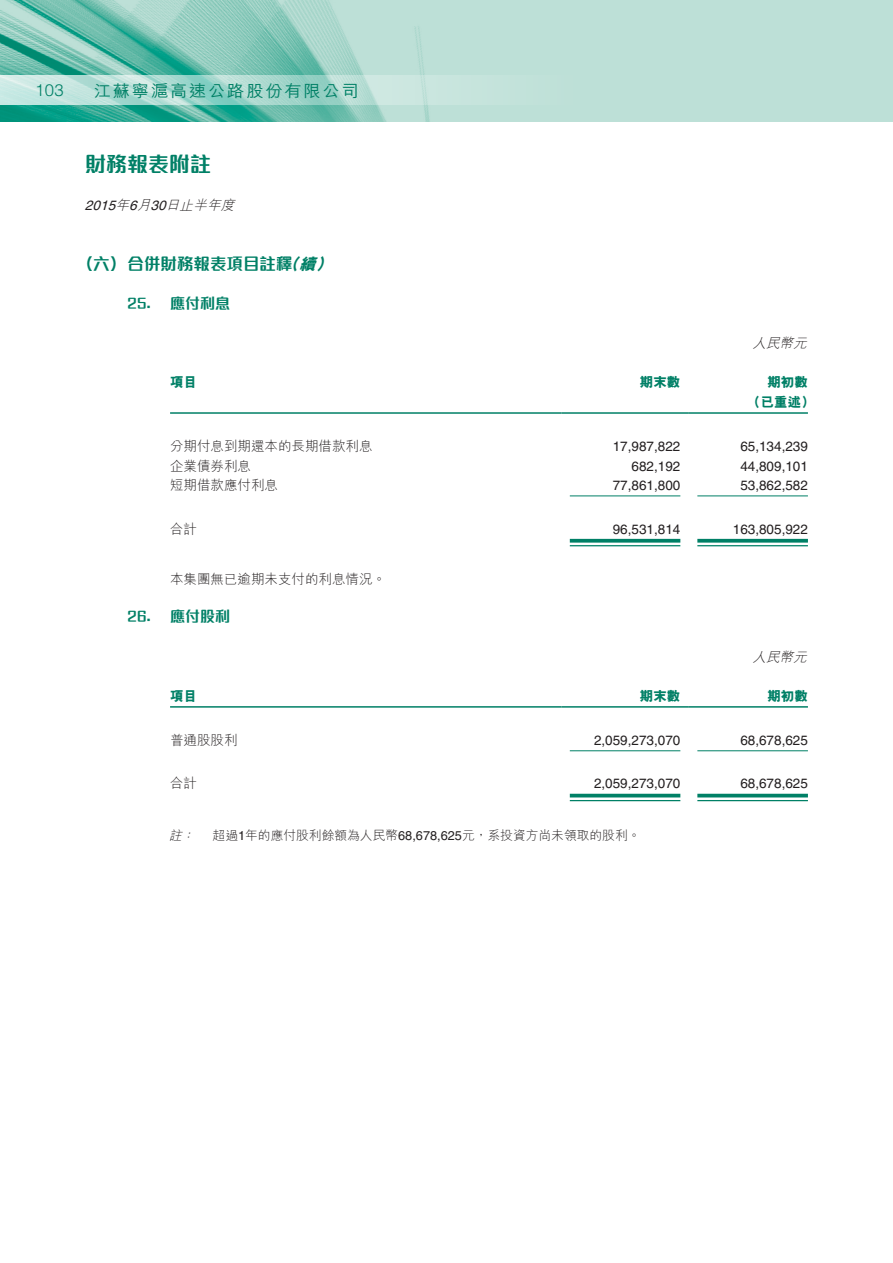
<style>
.page{position:relative;width:893px;height:1263px;background:#fff}
.page>*{position:absolute;margin:0;border:0;box-sizing:border-box;transform-origin:0 0}
.t1{font:700 21px "M Finance HK";color:#008066}
.t2{font:300 16.65px "Helvetica LT Std";color:#008066}
.t3{font:500 16.5px "M Hei HK";letter-spacing:.1em;color:#008066;scale:1.05 1}
.t4{font:700 16.5px "M Finance HK";color:#008066}
.t5{font:italic 800 16.5px "M Hei HK";color:#008066}
.t6{font:700 15px "M Finance HK";color:#008066}
.t7{font:13.5px "Helvetica LT Std";color:#231f20}
.t8{font:300 13.5px "M Hei HK";color:#231f20}
.t9{font:800 13.5px "M Hei HK";color:#008066}
.t10{font:italic 300 13.5px "M Hei HK";color:#231f20}
.t11{font:italic 13.5px "Helvetica LT Std";color:#231f20}
.t12{font:300 12.75px "M Hei HK";color:#231f20}
.t13{font:italic 300 12.75px "M Hei HK";color:#231f20}
.s1{font-family:"Helvetica LT Std";font-weight:400}
.s2{font-family:"M Hei HK";font-weight:800;font-style:italic}
</style>
<div class="page">
<img style="left:0;top:0;width:893px;height:121px">
<svg style="left:0;top:76px;width:579px;height:29px;background:#b7dfd6"></svg>
<hr style="left:170px;top:412px;width:391px;height:2px;background:#008066">
<hr style="left:561px;top:412px;width:128px;height:2px;background:#008066">
<hr style="left:689px;top:412px;width:119px;height:2px;background:#008066">
<hr style="left:570px;top:495px;width:110px;height:1px;background:#008066">
<hr style="left:697px;top:495px;width:111px;height:1px;background:#008066">
<svg style="left:570px;top:539px;width:110px;height:4px"></svg>
<hr style="left:570px;top:545px;width:110px;height:1px;background:#008066">
<svg style="left:697px;top:539px;width:111px;height:4px"></svg>
<hr style="left:697px;top:545px;width:111px;height:1px;background:#008066">
<hr style="left:170px;top:706px;width:391px;height:2px;background:#008066">
<hr style="left:561px;top:706px;width:128px;height:2px;background:#008066">
<hr style="left:689px;top:706px;width:119px;height:2px;background:#008066">
<hr style="left:570px;top:750px;width:110px;height:1px;background:#008066">
<hr style="left:697px;top:750px;width:111px;height:1px;background:#008066">
<hr style="left:570px;top:794px;width:110px;height:3px;background:#008066">
<hr style="left:570px;top:800px;width:110px;height:1px;background:#008066">
<hr style="left:697px;top:794px;width:111px;height:3px;background:#008066">
<hr style="left:697px;top:800px;width:111px;height:1px;background:#008066">
<p class="t2" style="left:35px;top:80px;width:30px">103</p>
<p class="t3" style="left:94px;top:79px;width:254px">江蘇寧滬高速公路股份有限公司</p>
<h1 class="t1" style="left:85px;top:153px;width:127px">財務報表附註</h1>
<p class="t10" style="left:166px;top:198px;width:73px">日止半年度</p>
<p class="t10" style="left:115px;top:198px;width:19px">年</p>
<p class="t10" style="left:129px;top:198px;width:26px">月<span class="s1">6</span></p>
<p class="t11" style="left:85px;top:197px;width:36px">2015</p>
<p class="t11" style="left:151px;top:197px;width:21px">30</p>
<p class="t5" style="left:283px;top:255px;width:22px">（</p>
<p class="t5" style="left:316px;top:255px;width:22px">(</p>
<p class="t4" style="left:77px;top:255px;width:245px">（六）合併財務報表項目註釋<span class="s2">續</span></p>
<p class="t6" style="left:128px;top:296px;width:25px">25.</p>
<p class="t6" style="left:170px;top:296px;width:61px">應付利息</p>
<p class="t6" style="left:128px;top:609px;width:25px">26.</p>
<p class="t9" style="left:170px;top:375px;width:28px">項目</p>
<p class="t8" style="left:170px;top:439px;width:204px">分期付息到期還本的長期借款利息</p>
<p class="t8" style="left:170px;top:459px;width:82px">企業債券利息</p>
<p class="t8" style="left:170px;top:478px;width:109px">短期借款應付利息</p>
<p class="t8" style="left:170px;top:522px;width:28px">合計</p>
<p class="t8" style="left:170px;top:572px;width:217px">本集團無已逾期未支付的利息情況。</p>
<p class="t6" style="left:170px;top:609px;width:61px">應付股利</p>
<p class="t9" style="left:640px;top:375px;width:42px">期末數</p>
<p class="t7" style="left:613px;top:438px;width:69px">17,987,822</p>
<p class="t7" style="left:632px;top:458px;width:50px">682,192</p>
<p class="t7" style="left:613px;top:477px;width:69px">77,861,800</p>
<p class="t7" style="left:613px;top:521px;width:69px">96,531,814</p>
<p class="t9" style="left:170px;top:689px;width:28px">項目</p>
<p class="t9" style="left:640px;top:689px;width:42px">期末數</p>
<p class="t8" style="left:170px;top:733px;width:69px">普通股股利</p>
<p class="t7" style="left:594px;top:732px;width:88px">2,059,273,070</p>
<p class="t8" style="left:170px;top:777px;width:28px">合計</p>
<p class="t7" style="left:594px;top:776px;width:88px">2,059,273,070</p>
<p class="t13" style="left:169px;top:829px;width:18px">註</p>
<p class="t13" style="left:182px;top:829px;width:18px">：</p>
<p class="t12" style="left:213px;top:829px;width:429px">超過<span class="s1">1</span>年的應付股利餘額為人民幣<span class="s1">68,678,625</span>元，系投資方尚未領取的股利。</p>
<p class="t10" style="left:752px;top:336px;width:59px">人民幣元</p>
<p class="t9" style="left:767px;top:375px;width:42px">期初數</p>
<p class="t9" style="left:747px;top:395px;width:69px">（已重述(</p>
<p class="t7" style="left:740px;top:438px;width:69px">65,134,239</p>
<p class="t7" style="left:740px;top:458px;width:69px">44,809,101</p>
<p class="t7" style="left:740px;top:477px;width:69px">53,862,582</p>
<p class="t7" style="left:733px;top:521px;width:77px">163,805,922</p>
<p class="t10" style="left:752px;top:650px;width:59px">人民幣元</p>
<p class="t9" style="left:767px;top:689px;width:42px">期初數</p>
<p class="t7" style="left:740px;top:732px;width:69px">68,678,625</p>
<p class="t7" style="left:740px;top:776px;width:69px">68,678,625</p>
</div>
